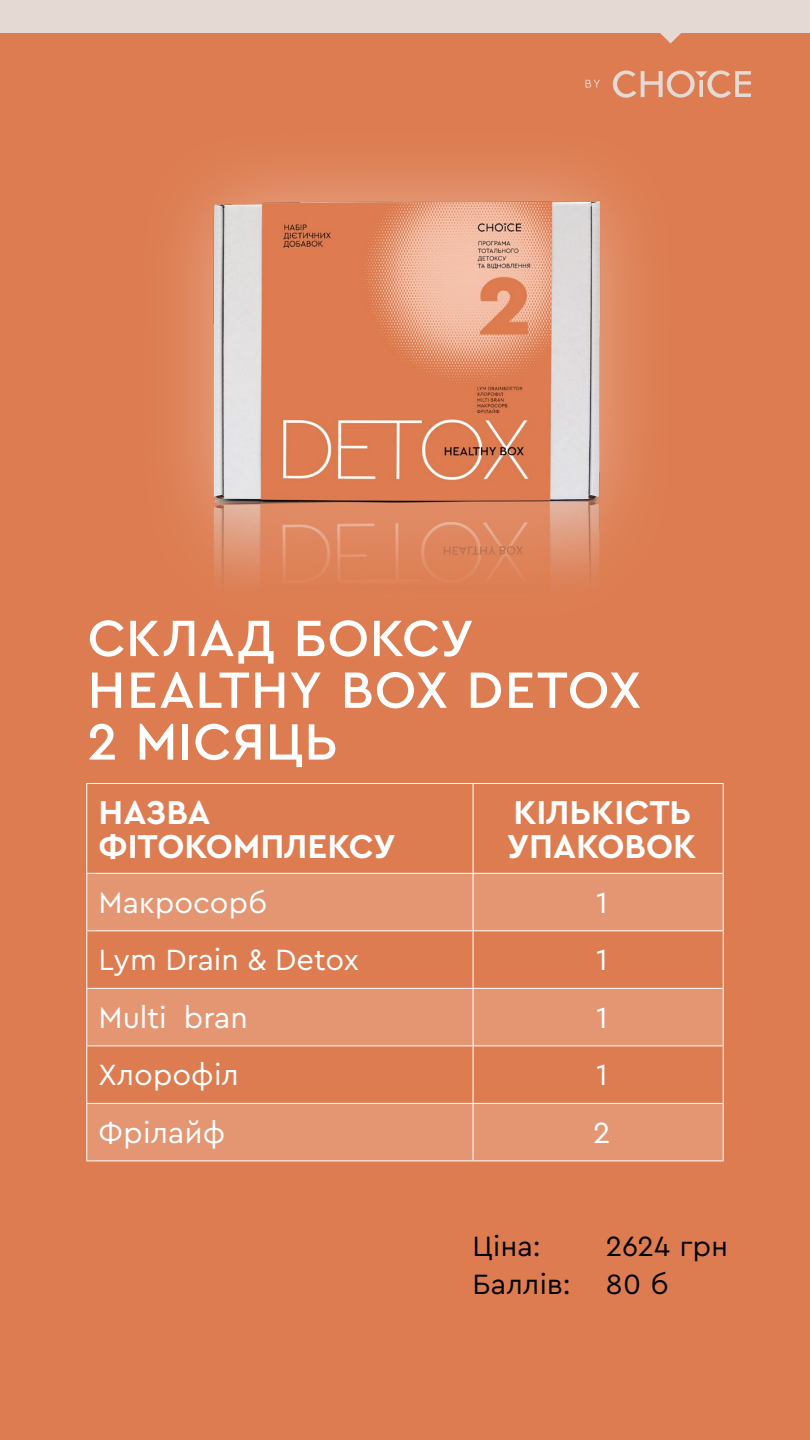
<style>
.page{position:relative;width:810px;height:1440px;background:#dd7c50}
.page>*{position:absolute;margin:0;border:0;box-sizing:border-box;transform-origin:0 0}
.t1{font:500 53.47px/51.8px "Cera PRO";letter-spacing:.01em;color:#fff}
.t2{font:700 34.72px/33.8px "Cera PRO";color:#fff}
.t3{font:30.75px "Cera PRO";color:#fff}
.t4{font:29.25px "Cera PRO";color:#000}
</style>
<div class="page">
<img style="left:179px;top:167px;width:456px;height:415px">
<svg style="left:87px;top:874px;width:636px;height:286px;fill:#e49673"></svg>
<hr style="left:86px;top:783px;width:387px;height:1px;background:#fff">
<hr style="left:86px;top:784px;width:1px;height:89px;background:#fff">
<hr style="left:473px;top:783px;width:251px;height:1px;background:#fff">
<hr style="left:473px;top:784px;width:1px;height:89px;background:#fff">
<hr style="left:723px;top:784px;width:1px;height:89px;background:#fff">
<hr style="left:86px;top:873px;width:387px;height:1px;background:#fff">
<hr style="left:86px;top:874px;width:1px;height:56px;background:#fff">
<hr style="left:473px;top:873px;width:251px;height:1px;background:#fff">
<hr style="left:473px;top:874px;width:1px;height:56px;background:#fff">
<hr style="left:723px;top:874px;width:1px;height:56px;background:#fff">
<hr style="left:86px;top:930px;width:387px;height:1px;background:#fff">
<hr style="left:86px;top:931px;width:1px;height:57px;background:#fff">
<hr style="left:473px;top:930px;width:251px;height:1px;background:#fff">
<hr style="left:473px;top:931px;width:1px;height:57px;background:#fff">
<hr style="left:723px;top:931px;width:1px;height:57px;background:#fff">
<hr style="left:86px;top:988px;width:387px;height:1px;background:#fff">
<hr style="left:86px;top:989px;width:1px;height:56px;background:#fff">
<hr style="left:473px;top:988px;width:251px;height:1px;background:#fff">
<hr style="left:473px;top:989px;width:1px;height:56px;background:#fff">
<hr style="left:723px;top:989px;width:1px;height:56px;background:#fff">
<hr style="left:86px;top:1045px;width:387px;height:1px;background:#fff">
<hr style="left:86px;top:1046px;width:1px;height:57px;background:#fff">
<hr style="left:473px;top:1045px;width:251px;height:1px;background:#fff">
<hr style="left:473px;top:1046px;width:1px;height:57px;background:#fff">
<hr style="left:723px;top:1046px;width:1px;height:57px;background:#fff">
<hr style="left:86px;top:1104px;width:1px;height:56px;background:#fff">
<hr style="left:86px;top:1103px;width:387px;height:1px;background:#fff">
<hr style="left:473px;top:1103px;width:251px;height:1px;background:#fff">
<hr style="left:473px;top:1104px;width:1px;height:56px;background:#fff">
<hr style="left:723px;top:1104px;width:1px;height:56px;background:#fff">
<hr style="left:86px;top:1160px;width:387px;height:1px;background:#fff">
<hr style="left:473px;top:1160px;width:251px;height:1px;background:#fff">
<svg style="left:613px;top:70px;width:138px;height:28px"></svg>
<svg style="left:586px;top:80px;width:14px;height:8px"></svg>
<svg style="left:0;top:0;width:810px;height:44px"></svg>
<p class="t1" style="left:87px;top:610px;width:556px">СКЛАД БОКСУ<br>HEALTHY BOX DETOX<br>2 МІСЯЦЬ</p>
<p class="t2" style="left:99px;top:794px;width:298px">НАЗВА<br>ФІТОКОМПЛЕКСУ</p>
<p class="t2" style="left:507px;top:794px;width:191px">КІЛЬКІСТЬ<br>УПАКОВОК</p>
<p class="t3" style="left:99px;top:882px;width:170px">Макросорб</p>
<p class="t3" style="left:596px;top:882px;width:13px">1</p>
<p class="t3" style="left:99px;top:940px;width:262px">Lym Drain &amp; Detox</p>
<p class="t3" style="left:596px;top:940px;width:13px">1</p>
<p class="t3" style="left:99px;top:997px;width:151px">Multi bran</p>
<p class="t3" style="left:596px;top:997px;width:13px">1</p>
<p class="t3" style="left:99px;top:1055px;width:142px">Хлорофіл</p>
<p class="t3" style="left:596px;top:1055px;width:13px">1</p>
<p class="t3" style="left:99px;top:1112px;width:128px">Фрілайф</p>
<p class="t3" style="left:593px;top:1112px;width:19px">2</p>
<p class="t4" style="left:472px;top:1227px;width:70px">Ціна:</p>
<p class="t4" style="left:606px;top:1227px;width:124px">2624 грн</p>
<p class="t4" style="left:472px;top:1265px;width:198px">Баллів: 80 б</p>
</div>
